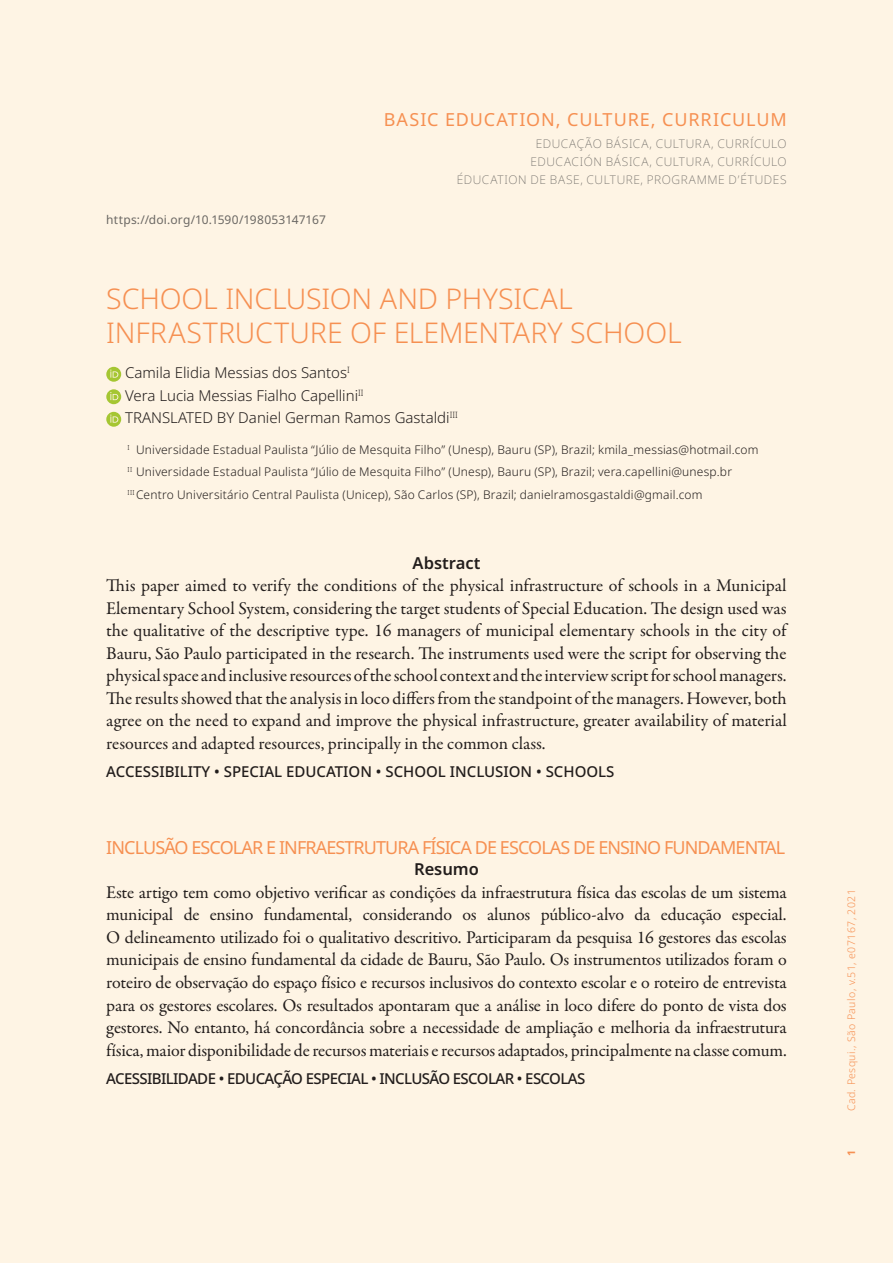
<style>
.page{position:relative;width:893px;height:1263px;background:#fef4e4}
.page>*{position:absolute;margin:0;border:0;box-sizing:border-box;transform-origin:0 0}
.titulo_principal{font:300 28.5px/34.2px "Noto Sans";letter-spacing:-.005em;color:#f7975c}
.resumo_corpo{font:18px/22.5px "Garamond Premr Pro";letter-spacing:-.01em;color:#231f20;text-align:justify}
.titulo_tradução{font:18px "Noto Sans";letter-spacing:-.05em;color:#f7975c}
.seção_principal{font:18px "Noto Sans";letter-spacing:.045em;color:#f7975c}
.resumo_1{font:600 16.5px "Noto Sans";color:#231f20}
.resumo_traduções{font:600 16.5px "Noto Sans";color:#231f20}
.autores{font:300 15px "Noto Sans";color:#231f20}
.resumo_radape{font:500 15px "Noto Sans";letter-spacing:-.04em;color:#231f20}
.resumo_radape-2{font:500 15px "Noto Sans";color:#231f20}
.instituição{font:300 12px "Noto Sans";letter-spacing:.015em;color:#231f20}
.seção{font:200 12px/18px "Noto Sans";letter-spacing:.045em;color:#6c6d70;text-align:right}
.doi{font:12px "Noto Sans";letter-spacing:.015em;color:#6c6d70}
.t1{font:300 10.5px "Noto Sans";letter-spacing:.04em;color:#f7975c}
.t2{font:700 10.5px "Noto Sans";color:#f7975c}
</style>
<div class="page">
<p class="doi" style="left:106px;top:211px;width:221px">https://doi.org/10.1590/198053147167</p>
<p class="seção_principal" style="left:384px;top:106px;width:404px">BASIC EDUCATION, CULTURE, CURRICULUM</p>
<p class="seção" style="left:536px;top:135px;width:252px">EDUCAÇÃO BÁSICA, CULTURA, CURRÍCULO</p>
<p class="seção" style="left:457px;top:153px;width:331px">EDUCACIÓN BÁSICA, CULTURA, CURRÍCULO<br>ÉDUCATION DE BASE, CULTURE, PROGRAMME D’ÉTUDES</p>
<p class="titulo_principal" style="left:106px;top:282px;width:577px">SCHOOL INCLUSION AND PHYSICAL<br>INFRASTRUCTURE OF ELEMENTARY SCHOOL</p>
<p class="autores" style="left:125px;top:362px;width:226px">Camila Elidia Messias dos Santos<sup>I</sup></p>
<p class="autores" style="left:125px;top:385px;width:240px">Vera Lucia Messias Fialho Capellini<sup>II</sup></p>
<p class="autores" style="left:125px;top:407px;width:334px">TRANSLATED BY Daniel German Ramos Gastaldi<sup>III</sup></p>
<p class="instituição" style="left:128px;top:441px;width:632px"><sup>I</sup> Universidade Estadual Paulista “Júlio de Mesquita Filho” (Unesp), Bauru (SP), Brazil; kmila_messias@hotmail.com</p>
<p class="instituição" style="left:128px;top:463px;width:606px"><sup>II</sup> Universidade Estadual Paulista “Júlio de Mesquita Filho” (Unesp), Bauru (SP), Brazil; vera.capellini@unesp.br</p>
<p class="instituição" style="left:128px;top:486px;width:576px"><sup>III</sup> Centro Universitário Central Paulista (Unicep), São Carlos (SP), Brazil; danielramosgastaldi@gmail.com</p>
<p class="resumo_1" style="left:413px;top:551px;width:69px">Abstract</p>
<p class="resumo_corpo" style="left:106px;top:575px;width:682px">This paper aimed to verify the conditions of the physical infrastructure of schools in a Municipal Elementary School System, considering the target students of Special Education. The design used was the qualitative of the descriptive type. 16 managers of municipal elementary schools in the city of Bauru, São Paulo participated in the research. The instruments used were the script for observing the physical space and inclusive resources of the school context and the interview script for school managers.<br>The results showed that the analysis in loco differs from the standpoint of the managers. However, both agree on the need to expand and improve the physical infrastructure, greater availability of material resources and adapted resources, principally in the common class.</p>
<p class="resumo_radape-2" style="left:106px;top:761px;width:510px">ACCESSIBILITY • SPECIAL EDUCATION • SCHOOL INCLUSION • SCHOOLS</p>
<p class="titulo_tradução" style="left:106px;top:834px;width:680px">INCLUSÃO ESCOLAR E INFRAESTRUTURA FÍSICA DE ESCOLAS DE ENSINO FUNDAMENTAL</p>
<p class="resumo_traduções" style="left:414px;top:858px;width:66px">Resumo</p>
<p class="resumo_corpo" style="left:106px;top:881px;width:682px">Este artigo tem como objetivo verificar as condições da infraestrutura física das escolas de um sistema municipal de ensino fundamental, considerando os alunos público-alvo da educação especial.<br>O delineamento utilizado foi o qualitativo descritivo. Participaram da pesquisa 16 gestores das escolas municipais de ensino fundamental da cidade de Bauru, São Paulo. Os instrumentos utilizados foram o roteiro de observação do espaço físico e recursos inclusivos do contexto escolar e o roteiro de entrevista para os gestores escolares. Os resultados apontaram que a análise in loco difere do ponto de vista dos gestores. No entanto, há concordância sobre a necessidade de ampliação e melhoria da infraestrutura física, maior disponibilidade de recursos materiais e recursos adaptados, principalmente na classe comum.</p>
<p class="resumo_radape" style="left:106px;top:1067px;width:480px">ACESSIBILIDADE • EDUCAÇÃO ESPECIAL • INCLUSÃO ESCOLAR • ESCOLAS</p>
<p class="t1" style="left:844px;top:1111px;width:224px;rotate:-90deg">Cad. Pesqui., São Paulo, v.51, e07167, 2021</p>
<p class="t2" style="left:844px;top:1155px;width:8px;rotate:-90deg">1</p>
</div>
